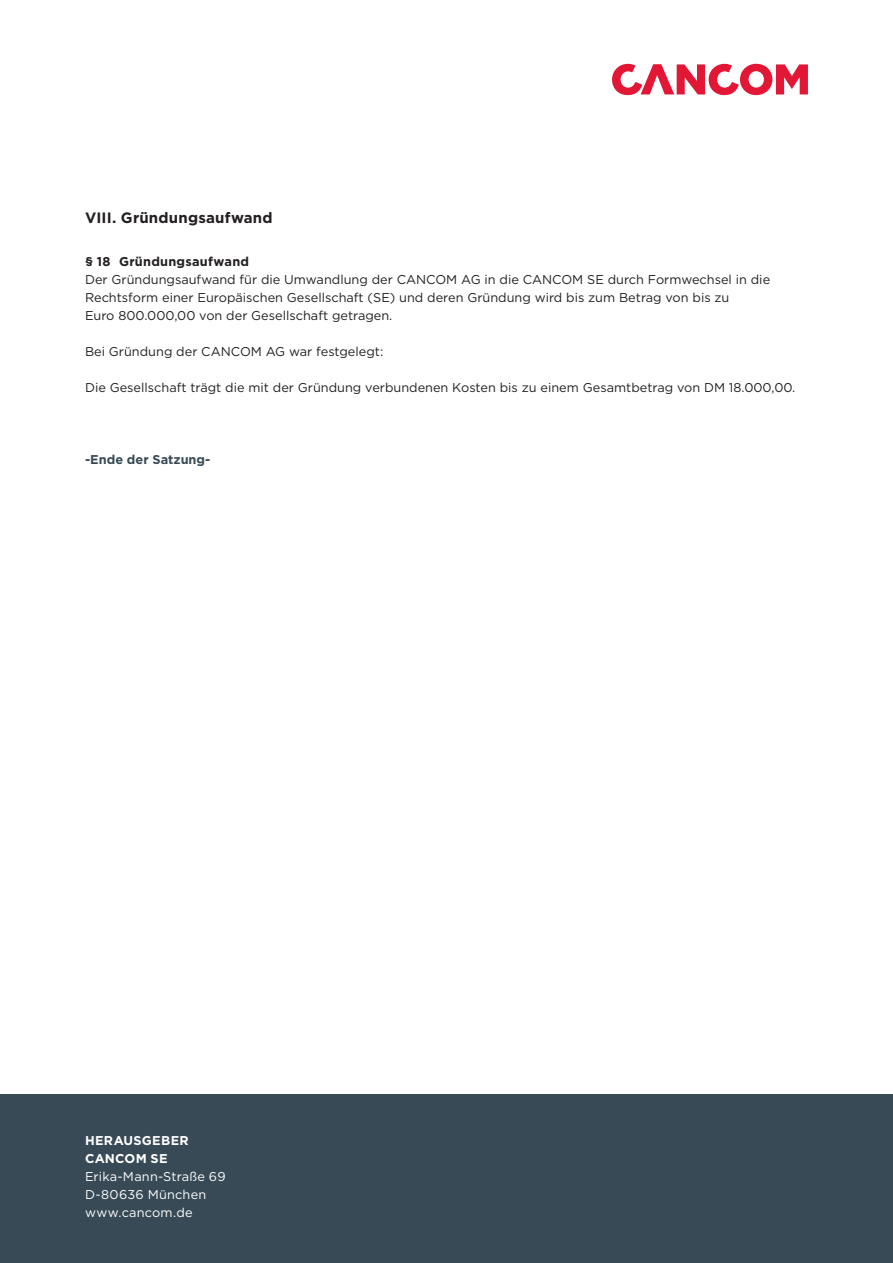
<style>
.page{position:relative;width:893px;height:1263px;background:#fff}
.page>*{position:absolute;margin:0;border:0;box-sizing:border-box;transform-origin:0 0}
.t1{font:700 15px "Gotham";letter-spacing:.015em;color:#231f20}
.t2{font:12.75px/18px "Gotham";color:#231f20}
.t3{font:12.75px/18px "Gotham";letter-spacing:.015em;color:#fff}
.t4{font:700 12.75px/18px "Gotham";letter-spacing:.02em;color:#fff}
.t5{font:700 12.75px "Gotham";letter-spacing:.02em;color:#231f20}
.t6{font:700 12.75px "Gotham";color:#374a55}
</style>
<div class="page">
<svg style="left:612px;top:64px;width:196px;height:31px"></svg>
<div style="left:0;top:1094px;width:893px;height:169px;background:#374a55"></div>
<p class="t1" style="left:85px;top:208px;width:189px">VIII. Gründungsaufwand</p>
<p class="t5" style="left:85px;top:253px;width:166px">§ 18 Gründungsaufwand</p>
<p class="t2" style="left:85px;top:271px;width:687px">Der Gründungsaufwand für die Umwandlung der CANCOM AG in die CANCOM SE durch Formwechsel in die<br>Rechtsform einer Europäischen Gesellschaft (SE) und deren Gründung wird bis zum Betrag von bis zu<br>Euro 800.000,00 von der Gesellschaft getragen.</p>
<p class="t2" style="left:85px;top:343px;width:300px">Bei Gründung der CANCOM AG war festgelegt:</p>
<p class="t2" style="left:85px;top:379px;width:712px">Die Gesellschaft trägt die mit der Gründung verbundenen Kosten bis zu einem Gesamtbetrag von DM 18.000,00.</p>
<p class="t6" style="left:85px;top:451px;width:127px">-Ende der Satzung-</p>
<p class="t4" style="left:85px;top:1131px;width:105px">HERAUSGEBER<br>CANCOM SE</p>
<p class="t3" style="left:85px;top:1167px;width:142px">Erika-Mann-Straße 69<br>D-80636 München www.cancom.de</p>
</div>
